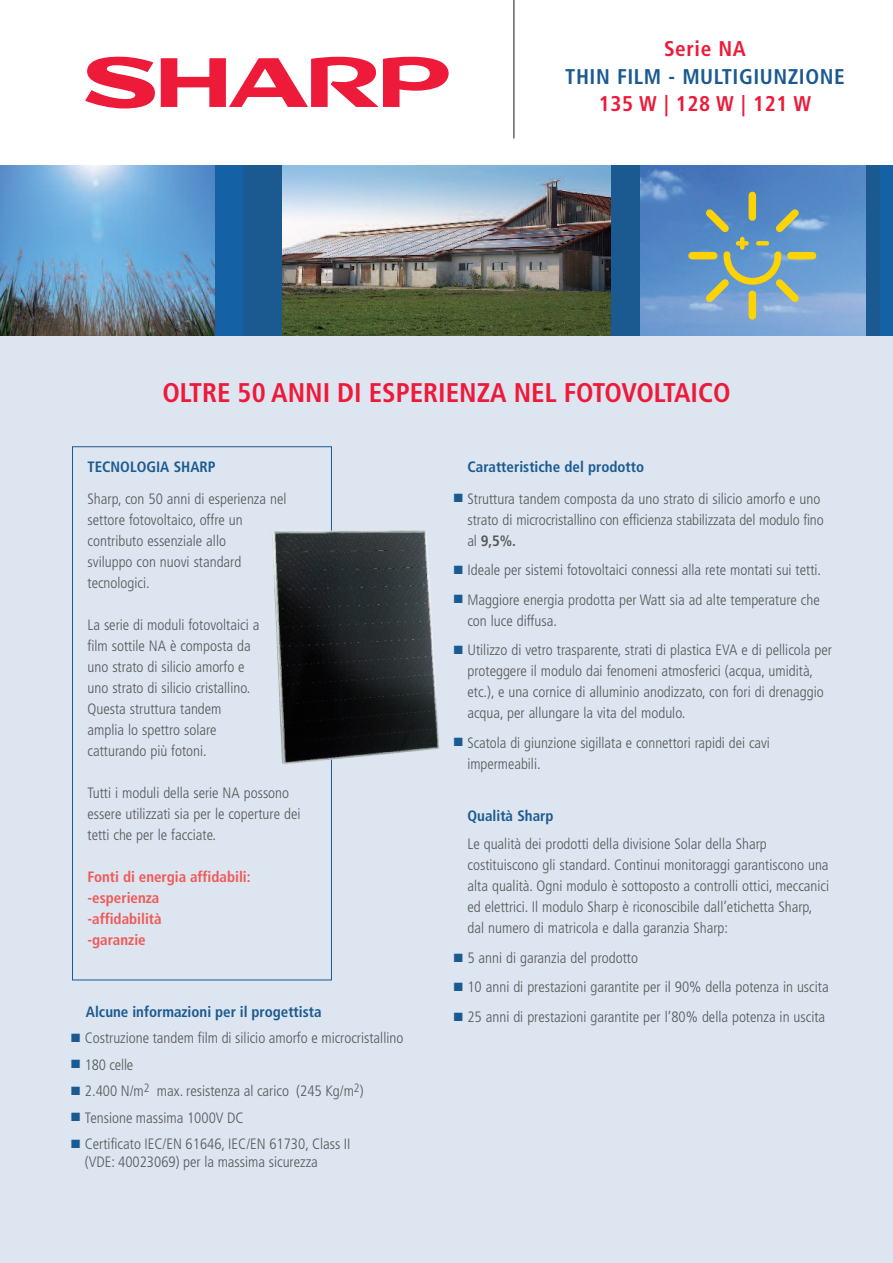
<style>
.page{position:relative;width:893px;height:1263px;background:#fff}
.page>*{position:absolute;margin:0;border:0;box-sizing:border-box;transform-origin:0 0}
.t1{font:700 condensed 27px "Frutiger";color:#ed1a3a}
.t2{font:700 condensed 21.3px "Frutiger";letter-spacing:.025em;color:#1b5a90}
.t3{font:700 condensed 21.3px "Frutiger";letter-spacing:.025em;color:#ed1a3a}
.t4{font:300 condensed 15px/21px "Frutiger";color:#57585a}
.t5{font:700 condensed 15px "Frutiger";color:#1b5a90}
.t6{font:700 condensed 15px/21px "Frutiger";color:#f05956}
.s1{color:#1b5a90}
.s2{font-weight:700}
</style>
<div class="page">
<div style="left:0;top:333px;width:893px;height:930px;background:#dce5f0"></div>
<hr style="left:513px;top:0;width:1px;height:138px;background:#231f20">
<svg style="left:85px;top:57px;width:70px;height:51px"></svg>
<svg style="left:161px;top:57px;width:288px;height:50px"></svg>
<div style="left:0;top:166px;width:892px;height:170px;background:#1b5a90"></div>
<img style="left:283px;top:166px;width:327px;height:170px">
<img style="left:640px;top:166px;width:225px;height:170px">
<div style="left:749px;top:294px;width:7px;height:22px;background:#fed304"></div>
<div style="left:749px;top:195px;width:7px;height:22px;background:#fed304"></div>
<div style="left:692px;top:252px;width:22px;height:7px;background:#fed304"></div>
<div style="left:791px;top:252px;width:22px;height:7px;background:#fed304"></div>
<svg style="left:699px;top:202px;width:107px;height:107px;background:#7e9fa9"></svg>
<div style="left:880px;top:166px;width:13px;height:170px;background:#1561a6"></div>
<img style="left:0;top:166px;width:215px;height:170px">
<div style="left:215px;top:166px;width:27px;height:170px;background:#1561a6"></div>
<img style="left:272px;top:530px;width:168px;height:234px">
<h2 class="t3" style="left:664px;top:40px;width:83px">Serie NA</h2>
<h2 class="t2" style="left:565px;top:68px;width:281px">THIN FILM - MULTIGIUNZIONE</h2>
<h2 class="t3" style="left:599px;top:95px;width:214px">135W|128W|121W</h2>
<h1 class="t1" style="left:162px;top:382px;width:570px">OLTRE 50 ANNI DI ESPERIENZA NEL FOTOVOLTAICO</h1>
<p class="t5" style="left:88px;top:461px;width:130px">TECNOLOGIA SHARP</p>
<p class="t4" style="left:88px;top:489px;width:200px">Sharp, con 50 anni di esperienza nel settore fotovoltaico, offre un contributo essenziale allo<br>sviluppo con nuovi standard tecnologici.</p>
<p class="t4" style="left:88px;top:615px;width:173px">La serie di moduli fotovoltaici a film sottile NA è composta da uno strato di silicio amorfo e uno strato di silicio cristallino.<br>Questa struttura tandem amplia lo spettro solare catturando più fotoni.</p>
<p class="t4" style="left:88px;top:783px;width:214px">Tutti i moduli della serie NA possono essere utilizzati sia per le coperture dei tetti che per le facciate.</p>
<p class="t6" style="left:88px;top:867px;width:165px">Fonti di energia affidabili: -esperienza<br>-affidabilità<br>-garanzie</p>
<p class="t5" style="left:86px;top:1005px;width:237px">Alcune informazioni per il progettista</p>
<p class="t4" style="left:71px;top:1028px;width:334px"><span class="s1">■</span> Costruzione tandem film di silicio amorfo e microcristallino</p>
<p class="t4" style="left:71px;top:1055px;width:64px"><span class="s1">■</span> 180 celle</p>
<p class="t4" style="left:71px;top:1081px;width:294px"><span class="s1">■</span> 2.400 N/m<sup>2</sup> max. resistenza al carico (245 Kg/m<sup>2</sup>)</p>
<p class="t4" style="left:71px;top:1108px;width:174px"><span class="s1">■</span> Tensione massima 1000V DC</p>
<p class="t4" style="left:85px;top:1136px;width:267px;line-height:18px;text-indent:-14px"><span class="s1">■</span> Certificato IEC/EN 61646, IEC/EN 61730, Class II (VDE: 40023069) per la massima sicurezza</p>
<p class="t5" style="left:468px;top:461px;width:178px">Caratteristiche del prodotto</p>
<p class="t4" style="left:467px;top:489px;width:358px;text-indent:-14px"><span class="s1">■</span> Struttura tandem composta da uno strato di silicio amorfo e uno strato di microcristallino con efficienza stabilizzata del modulo fino al <span class="s2">9,5%.</span></p>
<p class="t4" style="left:454px;top:561px;width:369px"><span class="s1">■</span> Ideale per sistemi fotovoltaici connessi alla rete montati sui tetti.</p>
<p class="t4" style="left:467px;top:590px;width:354px;text-indent:-14px"><span class="s1">■</span> Maggiore energia prodotta per Watt sia ad alte temperature che con luce diffusa.</p>
<p class="t4" style="left:467px;top:641px;width:366px;text-indent:-14px"><span class="s1">■</span> Utilizzo di vetro trasparente, strati di plastica EVA e di pellicola per proteggere il modulo dai fenomeni atmosferici (acqua, umidità, etc.), e una cornice di alluminio anodizzato, con fori di drenaggio acqua, per allungare la vita del modulo.</p>
<p class="t4" style="left:467px;top:733px;width:304px;text-indent:-14px"><span class="s1">■</span> Scatola di giunzione sigillata e connettori rapidi dei cavi impermeabili.</p>
<p class="t5" style="left:468px;top:810px;width:87px">Qualità Sharp</p>
<p class="t4" style="left:468px;top:835px;width:363px">Le qualità dei prodotti della divisione Solar della Sharp costituiscono gli standard. Continui monitoraggi garantiscono una alta qualità. Ogni modulo è sottoposto a controlli ottici, meccanici ed elettrici. Il modulo Sharp è riconoscibile dall’etichetta Sharp, dal numero di matricola e dalla garanzia Sharp:</p>
<p class="t4" style="left:454px;top:948px;width:186px"><span class="s1">■</span> 5 anni di garanzia del prodotto</p>
<p class="t4" style="left:454px;top:978px;width:376px"><span class="s1">■</span> 10 anni di prestazioni garantite per il 90% della potenza in uscita</p>
<p class="t4" style="left:454px;top:1007px;width:373px"><span class="s1">■</span> 25 anni di prestazioni garantite per l’80% della potenza in uscita</p>
</div>
